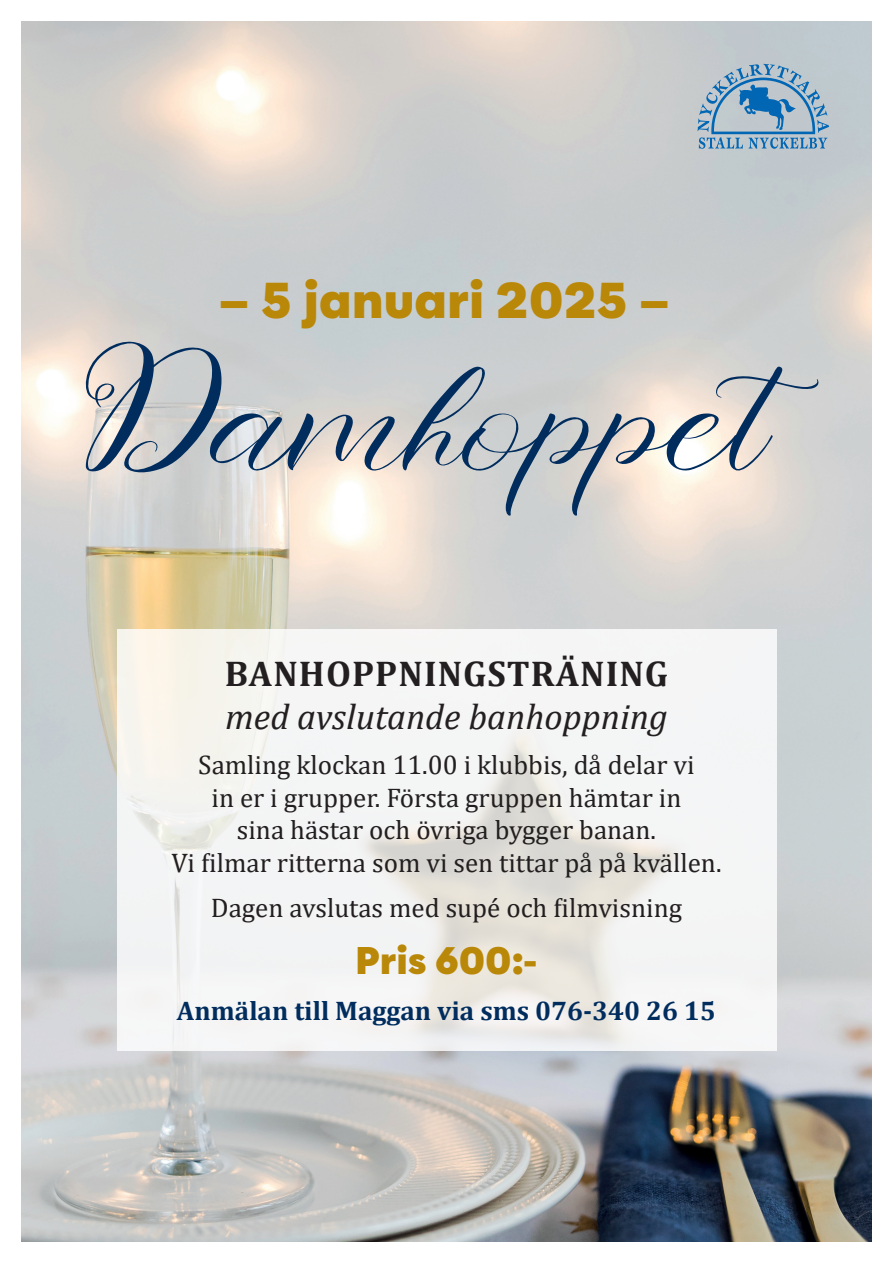
<style>
.page{position:relative;width:893px;height:1263px;background:#fff}
.page>*{position:absolute;margin:0;border:0;box-sizing:border-box;transform-origin:0 0}
.t1{font:100 186.75px "Vestaforce PERSONALUSE";color:#002d5e}
.t2{font:900 49.5px "Corsa Grotesk";color:#ba8808}
.t3{font:900 37.5px "Corsa Grotesk";color:#ba8808}
.t4{font:italic 36px "Cambria";color:#231f20}
.t5{font:700 36px "Cambria";letter-spacing:.03em;color:#231f20}
.t6{font:27px/32.4px "Cambria";color:#231f20;text-align:center}
.t7{font:700 27px "Cambria";color:#002d5e}
</style>
<div class="page">
<img style="left:21px;top:21px;width:851px;height:1221px">
<svg style="left:117px;top:629px;width:659px;height:421px;fill:#f4f5f5"></svg>
<svg style="left:697px;top:64px;width:132px;height:85px"></svg>
<h2 class="t2" style="left:218px;top:265px;width:453px">– 5 januari 2025 –</h2>
<h1 class="t1" style="left:55px;top:273px;width:709px">Damhoppet</h1>
<h3 class="t5" style="left:225px;top:648px;width:445px">BANHOPPNINGSTRÄNING</h3>
<h3 class="t4" style="left:225px;top:691px;width:444px">med avslutande banhoppning</h3>
<p class="t6" style="left:171px;top:749px;width:552px">Samling klockan 11.00 i klubbis, då delar vi<br>in er i grupper. Första gruppen hämtar in<br>sina hästar och övriga bygger banan.<br>Vi filmar ritterna som vi sen tittar på på kvällen.</p>
<p class="t6" style="left:211px;top:891px;width:473px">Dagen avslutas med supé och filmvisning</p>
<h3 class="t3" style="left:355px;top:934px;width:184px">Pris 600:-</h3>
<p class="t7" style="left:177px;top:991px;width:540px">Anmälan till Maggan via sms 076-340 26 15</p>
</div>
